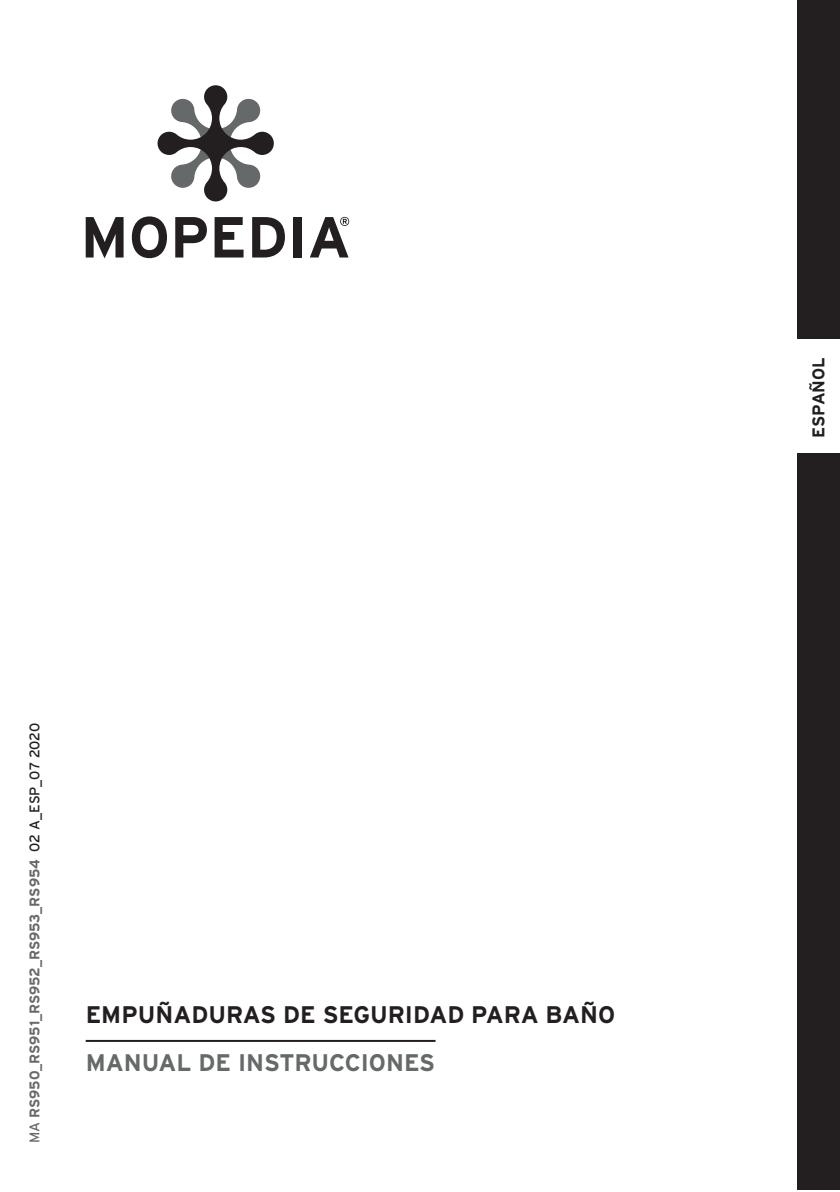
<style>
.page{position:relative;width:840px;height:1192px;background:#fff}
.page>*{position:absolute;margin:0;border:0;box-sizing:border-box;transform-origin:0 0}
.t1{font:700 24px "Interstate";color:#231f20}
.t2{font:700 24px "Interstate";color:#65696a}
.t3{font:700 17px "Interstate";letter-spacing:.005em;color:#231f20}
.t4{font:700 14px "Interstate";color:#65696a}
.s1{font-weight:400}
.s2{font-weight:400;color:#231f20}
</style>
<div class="page">
<hr style="left:86px;top:1040px;width:349px;height:2px;background:#231f20">
<svg style="left:157px;top:85px;width:117px;height:116px"></svg>
<svg style="left:86px;top:217px;width:37px;height:41px"></svg>
<svg style="left:132px;top:216px;width:35px;height:42px"></svg>
<svg style="left:175px;top:217px;width:32px;height:40px"></svg>
<svg style="left:214px;top:217px;width:29px;height:40px"></svg>
<svg style="left:252px;top:217px;width:33px;height:40px"></svg>
<div style="left:293px;top:217px;width:8px;height:40px;background:#231f20"></div>
<svg style="left:310px;top:217px;width:39px;height:40px"></svg>
<div style="left:797px;top:0;width:42px;height:1190px;background:#231f20"></div>
<div style="left:791px;top:340px;width:48px;height:113px;background:#fff"></div>
<p class="t4" style="left:27px;top:1143px;width:422px;rotate:-90deg"><span class="s1">MA</span> RS950_RS951_RS952_RS953_RS954 <span class="s2">02 A_ESP_07 2020</span></p>
<h1 class="t1" style="left:86px;top:1001px;width:531px">EMPUÑADURAS DE SEGURIDAD PARA BAÑO</h1>
<h1 class="t2" style="left:86px;top:1049px;width:351px">MANUAL DE INSTRUCCIONES</h1>
<p class="t3" style="left:808px;top:438px;width:82px;rotate:-90deg">ESPAÑOL</p>
</div>
